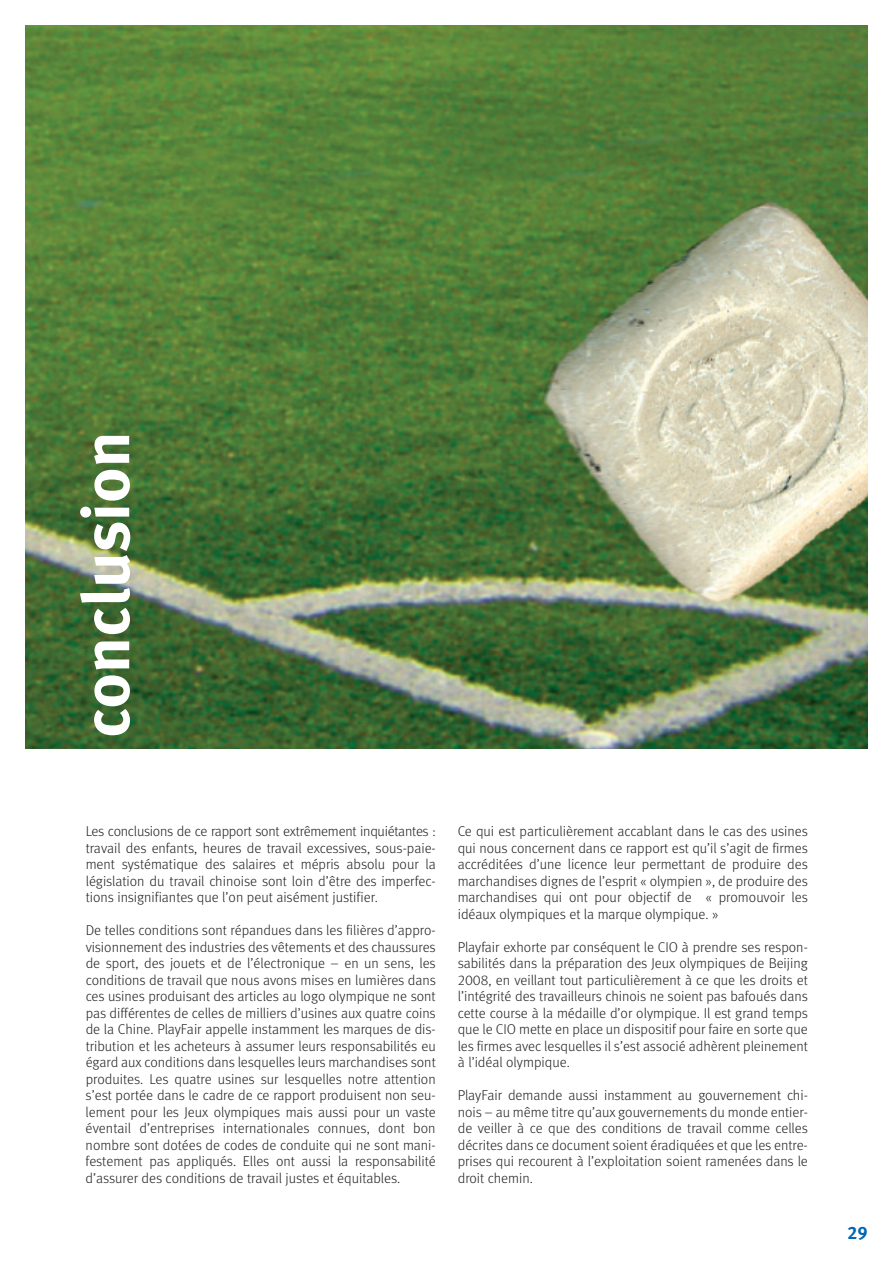
<style>
.page{position:relative;width:893px;height:1263px;background:#fff}
.page>*{position:absolute;margin:0;border:0;box-sizing:border-box;transform-origin:0 0}
.t1{font:66.6px "Meta Bold LF";color:#fff}
.t2{font:18px "Meta Bold LF";color:#0166b3}
.t3{font:14.25px/16.5px "Meta Light LF";color:#231f20;text-align:justify}
</style>
<div class="page">
<img style="left:26px;top:26px;width:841px;height:722px">
<h1 class="t1" style="left:81px;top:738px;width:308px;rotate:-90deg">conclusion</h1>
<p class="t3" style="left:86px;top:824px;width:352px">Les conclusions de ce rapport sont extrêmement inquiétantes : travail des enfants, heures de travail excessives, sous-paie&shy;ment systématique des salaires et mépris absolu pour la législation du travail chinoise sont loin d’être des imperfec&shy;tions insignifiantes que l’on peut aisément justifier.</p>
<p class="t3" style="left:86px;top:923px;width:352px">De telles conditions sont répandues dans les filières d’appro&shy;visionnement des industries des vêtements et des chaussures de sport, des jouets et de l’électronique – en un sens, les conditions de travail que nous avons mises en lumières dans ces usines produisant des articles au logo olympique ne sont pas différentes de celles de milliers d’usines aux quatre coins de la Chine. PlayFair appelle instamment les marques de dis&shy;tribution et les acheteurs à assumer leurs responsabilités eu égard aux conditions dans lesquelles leurs marchandises sont produites. Les quatre usines sur lesquelles notre attention s’est portée dans le cadre de ce rapport produisent non seu&shy;lement pour les Jeux olympiques mais aussi pour un vaste éventail d’entreprises internationales connues, dont bon nombre sont dotées de codes de conduite qui ne sont mani&shy;festement pas appliqués. Elles ont aussi la responsabilité d’assurer des conditions de travail justes et équitables.</p>
<p class="t3" style="left:458px;top:824px;width:352px">Ce qui est particulièrement accablant dans le cas des usines qui nous concernent dans ce rapport est qu’il s’agit de firmes accréditées d’une licence leur permettant de produire des marchandises dignes de l’esprit « olympien », de produire des marchandises qui ont pour objectif de « promouvoir les idéaux olympiques et la marque olympique. »</p>
<p class="t3" style="left:458px;top:940px;width:352px">Playfair exhorte par conséquent le CIO à prendre ses respon&shy;sabilités dans la préparation des Jeux olympiques de Beijing 2008, en veillant tout particulièrement à ce que les droits et l’intégrité des travailleurs chinois ne soient pas bafoués dans cette course à la médaille d’or olympique. Il est grand temps que le CIO mette en place un dispositif pour faire en sorte que les firmes avec lesquelles il s’est associé adhèrent pleinement à l’idéal olympique.</p>
<p class="t3" style="left:458px;top:1088px;width:352px">PlayFair demande aussi instamment au gouvernement chi&shy;nois – au même titre qu’aux gouvernements du monde entier&shy;de veiller à ce que des conditions de travail comme celles décrites dans ce document soient éradiquées et que les entre&shy;prises qui recourent à l’exploitation soient ramenées dans le droit chemin.</p>
<p class="t2" style="left:847px;top:1226px;width:22px">29</p>
</div>
